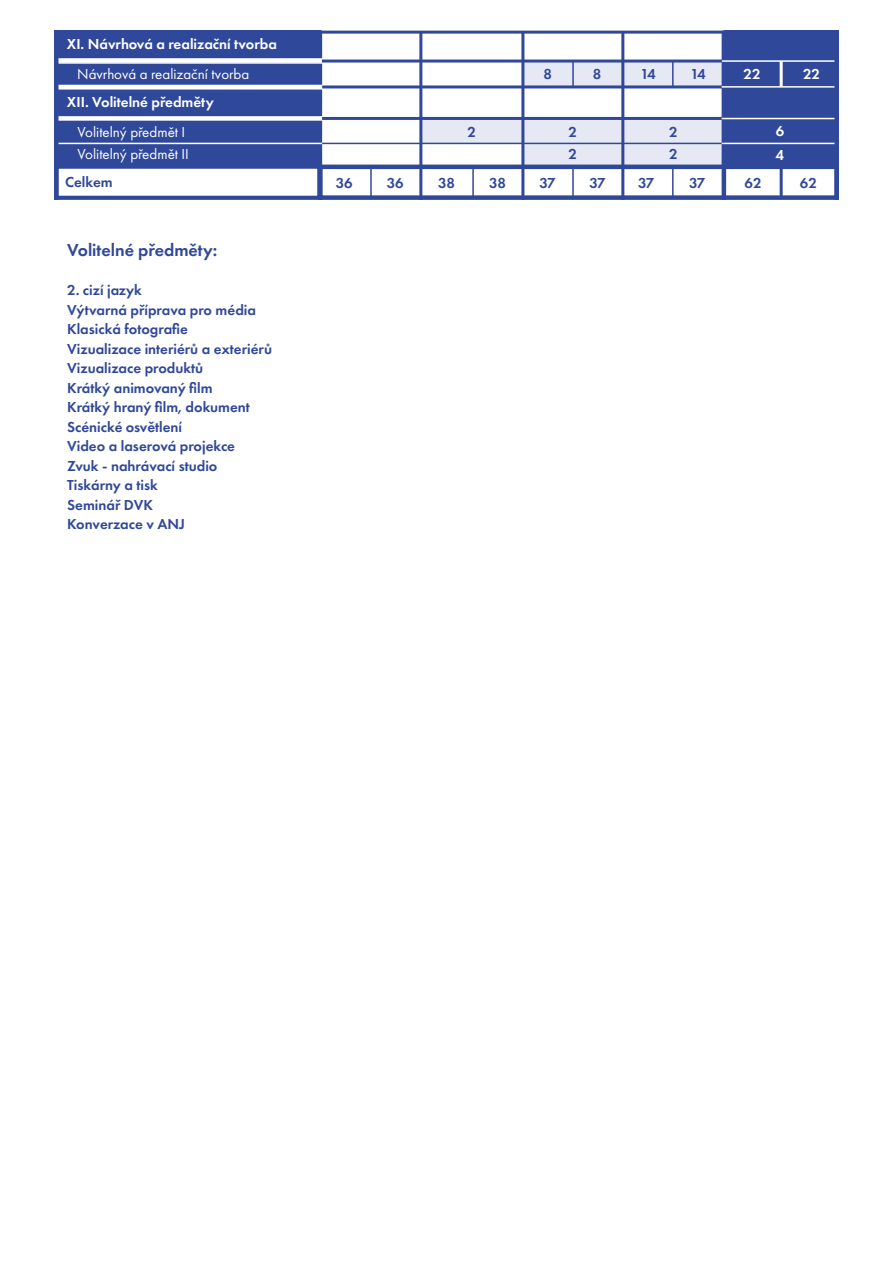
<style>
.page{position:relative;width:893px;height:1263px;background:#fff}
.page>*{position:absolute;margin:0;border:0;box-sizing:border-box;transform-origin:0 0}
.t1{font:600 18px "Futura PT";color:#304899}
.t2{font:600 15px/19.5px "Futura PT";color:#304899}
.t3{font:15px/22.5px "Futura PT";color:#fff}
.t4{font:600 15px/24.5px "Futura PT";color:#fff}
</style>
<div class="page">
<div style="left:54px;top:31px;width:267px;height:137px;background:#304899"></div>
<hr style="left:318px;top:31px;width:4px;height:169px;background:#304899">
<hr style="left:419px;top:32px;width:3px;height:193px;background:#304899">
<hr style="left:521px;top:33px;width:3px;height:192px;background:#304899">
<hr style="left:621px;top:33px;width:3px;height:192px;background:#304899">
<hr style="left:722px;top:31px;width:4px;height:194px;background:#304899">
<div style="left:725px;top:31px;width:114px;height:136px;background:#304899"></div>
<div style="left:49px;top:58px;width:296px;height:5px;background:#fff"></div>
<hr style="left:52px;top:62px;width:296px;height:2px;background:#fff">
<div style="left:49px;top:116px;width:296px;height:5px;background:#fff"></div>
<hr style="left:52px;top:143px;width:296px;height:1px;background:#fff">
<div style="left:27px;top:85px;width:296px;height:5px;background:#fff"></div>
<div style="left:54px;top:164px;width:268px;height:36px;border:4px solid #304899"></div>
<div style="left:35px;top:200px;width:826px;height:30px;background:#fff"></div>
<div style="left:318px;top:165px;width:521px;height:35px;border:4px solid #304899"></div>
<hr style="left:322px;top:60px;width:413px;height:3px;background:#304899">
<hr style="left:322px;top:85px;width:414px;height:3px;background:#304899">
<hr style="left:322px;top:117px;width:414px;height:3px;background:#304899">
<hr style="left:322px;top:143px;width:414px;height:1px;background:#304899">
<hr style="left:722px;top:60px;width:171px;height:2px;background:#fff">
<hr style="left:780px;top:61px;width:3px;height:26px;background:#fff">
<hr style="left:722px;top:86px;width:171px;height:2px;background:#fff">
<hr style="left:722px;top:118px;width:171px;height:1px;background:#fff">
<hr style="left:722px;top:143px;width:171px;height:1px;background:#fff">
<hr style="left:672px;top:166px;width:2px;height:31px;background:#304899">
<hr style="left:572px;top:168px;width:2px;height:31px;background:#304899">
<hr style="left:472px;top:167px;width:2px;height:31px;background:#304899">
<hr style="left:370px;top:166px;width:2px;height:31px;background:#304899">
<hr style="left:780px;top:168px;width:3px;height:30px;background:#304899">
<svg style="left:624px;top:60px;width:98px;height:28px;background:#c1c8e0"></svg>
<svg style="left:524px;top:62px;width:98px;height:24px;background:#d9ddec"></svg>
<div style="left:421px;top:119px;width:301px;height:24px;background:#e6e9f3"></div>
<svg style="left:523px;top:143px;width:202px;height:24px;background:#c4cbe2"></svg>
<hr style="left:54px;top:31px;width:4px;height:169px;background:#304899">
<div style="left:834px;top:31px;width:5px;height:169px;background:#304899"></div>
<hr style="left:320px;top:31px;width:413px;height:3px;background:#304899">
<p class="t4" style="left:67px;top:31px;width:212px">XI. Návrhová a realizační tvorba</p>
<p class="t3" style="left:77px;top:62px;width:174px">Návrhová a realizační tvorba</p>
<p class="t4" style="left:67px;top:89px;width:148px">XII. Volitelné předměty</p>
<p class="t3" style="left:77px;top:120px;width:113px">Volitelný předmět I<br>Volitelný předmět II</p>
<p class="t2" style="left:65px;top:172px;width:49px">Celkem</p>
<p class="t1" style="left:67px;top:239px;width:152px">Volitelné předměty:</p>
<p class="t2" style="left:67px;top:280px;width:206px">2. cizí jazyk<br>Výtvarná příprava pro média<br>Klasická fotografie<br>Vizualizace interiérů a exteriérů<br>Vizualizace produktů<br>Krátký animovaný film<br>Krátký hraný film, dokument<br>Scénické osvětlení<br>Video a laserová projekce<br>Zvuk - nahrávací studio<br>Tiskárny a tisk<br>Seminář DVK<br>Konverzace v ANJ</p>
<p class="t2" style="left:544px;top:64px;width:10px">8</p>
<p class="t2" style="left:593px;top:64px;width:10px">8</p>
<p class="t2" style="left:640px;top:64px;width:17px">14</p>
<p class="t2" style="left:691px;top:64px;width:17px">14</p>
<p class="t4" style="left:743px;top:61px;width:19px">22</p>
<p class="t4" style="left:803px;top:61px;width:19px">22</p>
<p class="t2" style="left:467px;top:122px;width:10px">2</p>
<p class="t2" style="left:568px;top:122px;width:10px">2</p>
<p class="t2" style="left:669px;top:122px;width:10px">2</p>
<p class="t2" style="left:568px;top:144px;width:10px">2</p>
<p class="t2" style="left:669px;top:144px;width:10px">2</p>
<p class="t4" style="left:776px;top:118px;width:10px">6<br>4</p>
<p class="t2" style="left:336px;top:173px;width:19px">36</p>
<p class="t2" style="left:387px;top:173px;width:19px">36</p>
<p class="t2" style="left:438px;top:173px;width:19px">38</p>
<p class="t2" style="left:489px;top:173px;width:19px">38</p>
<p class="t2" style="left:539px;top:173px;width:18px">37</p>
<p class="t2" style="left:589px;top:173px;width:18px">37</p>
<p class="t2" style="left:638px;top:173px;width:18px">37</p>
<p class="t2" style="left:689px;top:173px;width:18px">37</p>
<p class="t2" style="left:745px;top:173px;width:19px">62</p>
<p class="t2" style="left:800px;top:173px;width:19px">62</p>
</div>
